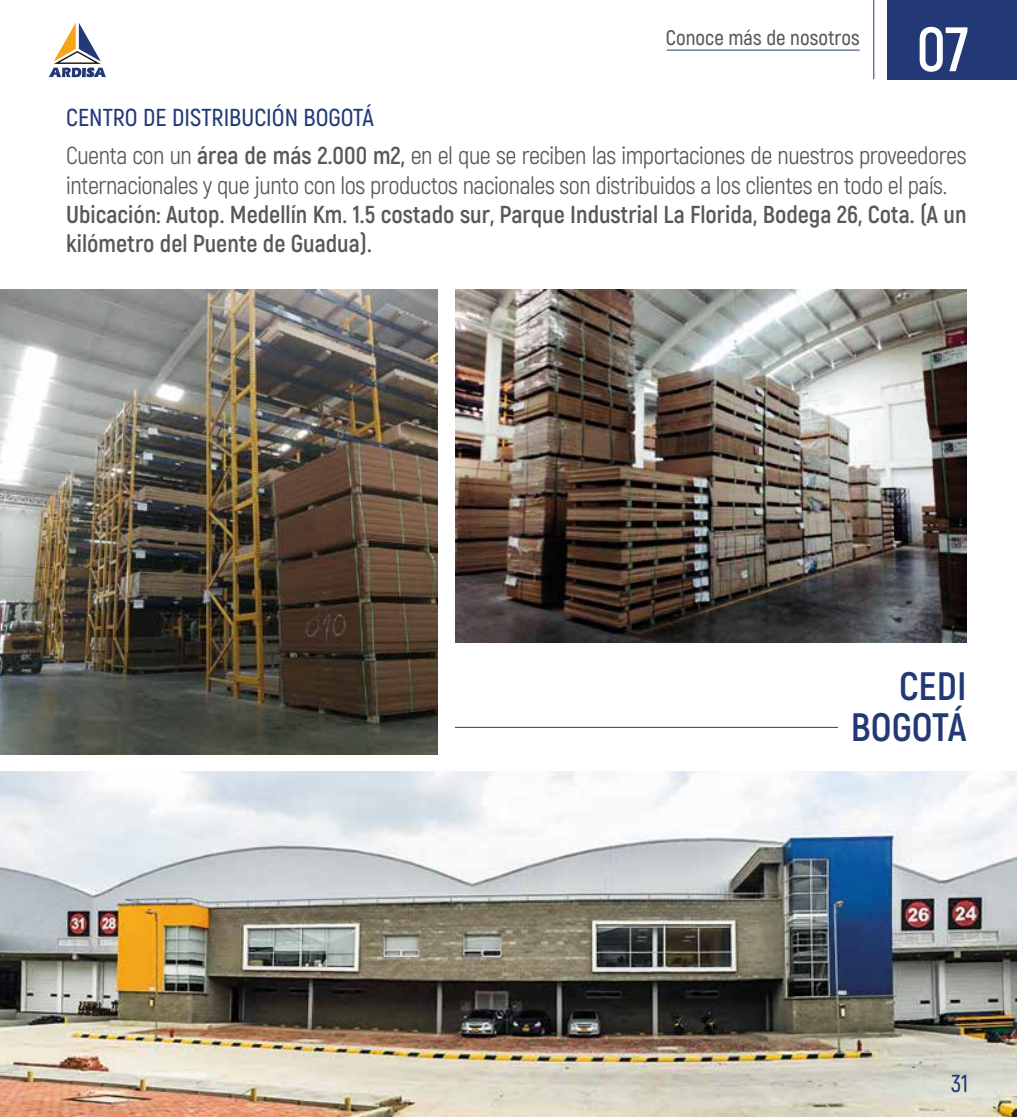
<style>
.page{position:relative;width:1017px;height:1117px;background:#fff}
.page>*{position:absolute;margin:0;border:0;box-sizing:border-box;transform-origin:0 0}
.t1{font:700 62.48px "Akrobat";color:#fff}
.t2{font:700 39.55px/40.2px "Akrobat";color:#233976;text-align:right}
.t3{font:24.5px/38.5px "Akrobat";letter-spacing:-.02em;color:#595857}
.t4{font:700 24.5px/29.4px "Akrobat";color:#595857}
.t5{font:600 24.5px "Akrobat";color:#233976}
.t6{font:600 21px "Akrobat";color:#595857}
.s1{font-weight:600;color:#233976}
.s2{font-weight:700}
</style>
<div class="page">
<img style="left:0;top:771px;width:1017px;height:345px">
<img style="left:0;top:289px;width:438px;height:464px">
<img style="left:455px;top:289px;width:511px;height:353px">
<hr style="left:455px;top:727px;width:383px;height:1px;background:#233976">
<div style="left:888px;top:0;width:129px;height:79px;background:#233976"></div>
<svg style="left:49px;top:23px;width:57px;height:54px"></svg>
<hr style="left:873px;top:0;width:1px;height:79px;background:#233976">
<hr style="left:667px;top:50px;width:193px;height:1px;background:#233976">
<p class="t6" style="left:666px;top:24px;width:195px">Conoce más de nosotros</p>
<h1 class="t1" style="left:916px;top:10px;width:54px">07</h1>
<p class="t3" style="left:66px;top:98px;width:902px"><span class="s1">CENTRO DE DISTRIBUCIÓN BOGOTÁ<br></span>Cuenta con un <span class="s2">área de más 2.000 m2,</span> en el que se reciben las importaciones de nuestros proveedores</p>
<p class="t3" style="left:66px;top:166px;width:882px">internacionales y que junto con los productos nacionales son distribuidos a los clientes en todo el país.</p>
<p class="t4" style="left:66px;top:199px;width:902px">Ubicación: Autop. Medellín Km. 1.5 costado sur, Parque Industrial La Florida, Bodega 26, Cota. (A un kilómetro del Puente de Guadua).</p>
<h2 class="t2" style="left:851px;top:666px;width:117px">CEDI<br>BOGOTÁ</h2>
<p class="t5" style="left:951px;top:1068px;width:18px">31</p>
</div>
